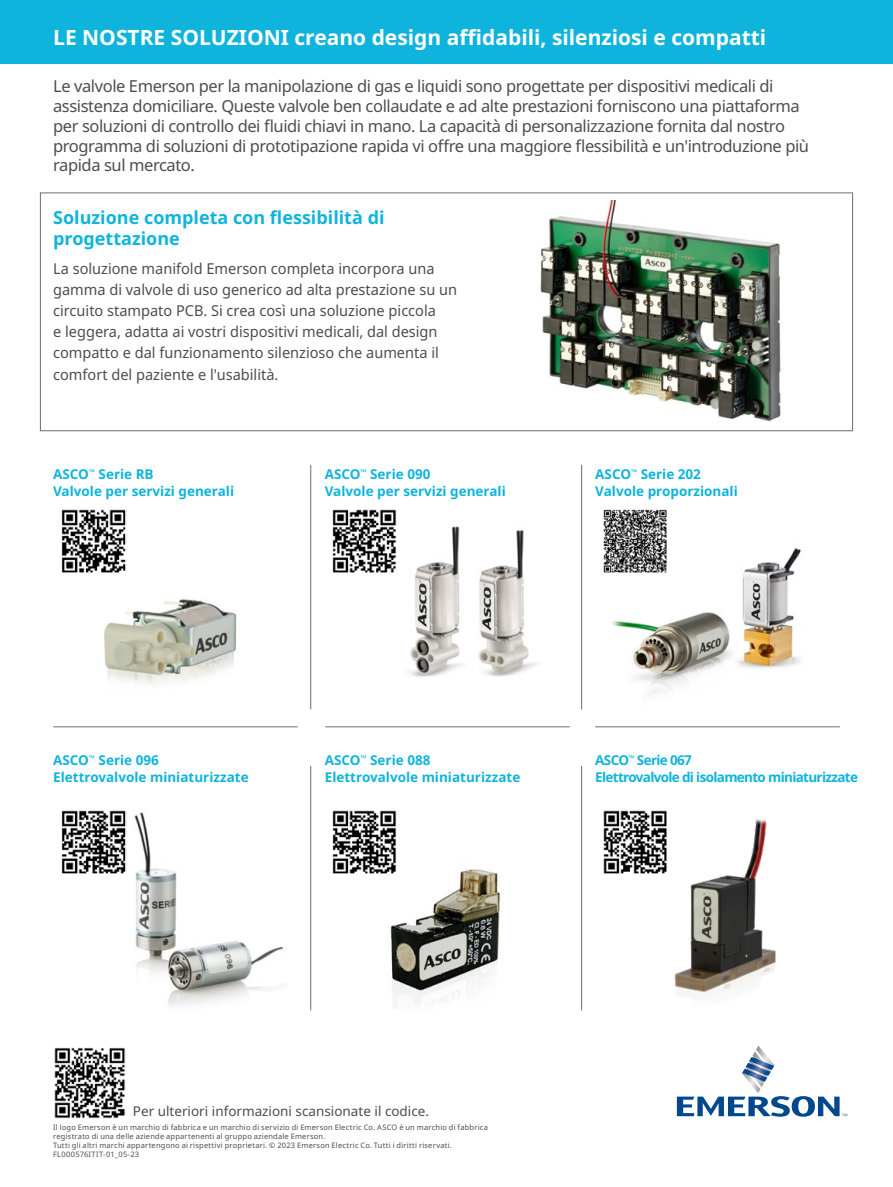
<style>
.page{position:relative;width:893px;height:1187px;background:#fff}
.page>*{position:absolute;margin:0;border:0;box-sizing:border-box;transform-origin:0 0}
._9_-_OUR_SOLUTIONS_H{font:700 21px "Noto Sans";color:#fff}
._11_-_Extensive_Solu{font:700 18px/21px "Noto Sans";color:#0fb4dc}
._10_-_Solution_Summa{font:16.5px/19.8px "Noto Sans";letter-spacing:-.025em;color:#4d4d4f}
._12_-_Extensive_Solu{font:15px/21px "Noto Sans";color:#4d4d4f}
._14_-_Product_Header{font:700 13.5px "Noto Sans";color:#0fb4dc}
._14_-_Product_Header-2{font:700 13.5px "Noto Sans";letter-spacing:-.05em;color:#0fb4dc}
._8_-_Call_to_action{font:13.5px "Noto Sans";color:#4d4d4f}
._15_-_Disclaimer_tex{font:7.5px/9px "Noto Sans";letter-spacing:.025em;color:#4d4d4f}
</style>
<div class="page">
<div style="left:0;top:0;width:893px;height:63px;background:#0fb4dc"></div>
<div style="left:40px;top:192px;width:813px;height:239px;border:1px solid #6d6e71"></div>
<img style="left:134px;top:812px;width:150px;height:194px">
<img style="left:104px;top:599px;width:133px;height:85px">
<img style="left:390px;top:869px;width:111px;height:136px">
<img style="left:409px;top:526px;width:129px;height:151px">
<img style="left:611px;top:548px;width:190px;height:148px">
<img style="left:674px;top:819px;width:102px;height:176px">
<img style="left:540px;top:201px;width:243px;height:221px">
<img style="left:63px;top:811px;width:61px;height:60px">
<div style="left:60px;top:808px;width:67px;height:66px;border:2px solid #fff"></div>
<img style="left:63px;top:510px;width:61px;height:61px">
<div style="left:60px;top:507px;width:67px;height:67px;border:2px solid #fff"></div>
<div style="left:324px;top:801px;width:81px;height:81px;background:#fff"></div>
<img style="left:334px;top:811px;width:61px;height:60px">
<div style="left:331px;top:808px;width:67px;height:66px;border:2px solid #fff"></div>
<img style="left:334px;top:510px;width:61px;height:61px">
<div style="left:331px;top:507px;width:67px;height:67px;border:2px solid #fff"></div>
<div style="left:595px;top:801px;width:80px;height:81px;background:#fff"></div>
<img style="left:605px;top:811px;width:60px;height:60px">
<div style="left:602px;top:808px;width:66px;height:66px;border:2px solid #fff"></div>
<div style="left:595px;top:500px;width:80px;height:81px;background:#fff"></div>
<img style="left:605px;top:510px;width:60px;height:61px">
<div style="left:602px;top:507px;width:66px;height:67px;border:2px solid #fff"></div>
<svg style="left:677px;top:1045px;width:170px;height:71px"></svg>
<hr style="left:581px;top:765px;width:1px;height:245px;background:#6d6e71">
<hr style="left:581px;top:465px;width:1px;height:244px;background:#6d6e71">
<hr style="left:310px;top:765px;width:1px;height:245px;background:#6d6e71">
<hr style="left:310px;top:465px;width:1px;height:244px;background:#6d6e71">
<hr style="left:53px;top:726px;width:245px;height:1px;background:#6d6e71">
<hr style="left:325px;top:726px;width:245px;height:1px;background:#6d6e71">
<hr style="left:595px;top:726px;width:245px;height:1px;background:#6d6e71">
<img style="left:54px;top:1047px;width:71px;height:71px">
<p class="_9_-_OUR_SOLUTIONS_H" style="left:53px;top:25px;width:715px">LE NOSTRE SOLUZIONI creano design affidabili, silenziosi e compatti</p>
<p class="_10_-_Solution_Summa" style="left:53px;top:76px;width:757px">Le valvole Emerson per la manipolazione di gas e liquidi sono progettate per dispositivi medicali di assistenza domiciliare. Queste valvole ben collaudate e ad alte prestazioni forniscono una piattaforma per soluzioni di controllo dei fluidi chiavi in mano. La capacità di personalizzazione fornita dal nostro programma di soluzioni di prototipazione rapida vi offre una maggiore flessibilità e un'introduzione più rapida sul mercato.</p>
<p class="_11_-_Extensive_Solu" style="left:53px;top:207px;width:333px">Soluzione completa con flessibilità di progettazione</p>
<p class="_12_-_Extensive_Solu" style="left:53px;top:259px;width:405px">La soluzione manifold Emerson completa incorpora una gamma di valvole di uso generico ad alta prestazione su un circuito stampato PCB. Si crea così una soluzione piccola<br>e leggera, adatta ai vostri dispositivi medicali, dal design compatto e dal funzionamento silenzioso che aumenta il comfort del paziente e l'usabilità.</p>
<p class="_14_-_Product_Header" style="left:53px;top:466px;width:102px">ASCO<sup>™</sup> Serie RB</p>
<p class="_14_-_Product_Header" style="left:53px;top:483px;width:183px">Valvole per servizi generali</p>
<p class="_14_-_Product_Header" style="left:325px;top:466px;width:107px">ASCO<sup>™</sup> Serie 090</p>
<p class="_14_-_Product_Header" style="left:325px;top:483px;width:183px">Valvole per servizi generali</p>
<p class="_14_-_Product_Header" style="left:595px;top:466px;width:107px">ASCO<sup>™</sup> Serie 202</p>
<p class="_14_-_Product_Header" style="left:595px;top:483px;width:144px">Valvole proporzionali</p>
<p class="_14_-_Product_Header" style="left:53px;top:752px;width:107px">ASCO<sup>™</sup> Serie 096</p>
<p class="_14_-_Product_Header" style="left:53px;top:769px;width:197px">Elettrovalvole miniaturizzate</p>
<p class="_14_-_Product_Header" style="left:325px;top:752px;width:107px">ASCO<sup>™</sup> Serie 088</p>
<p class="_14_-_Product_Header" style="left:325px;top:769px;width:197px">Elettrovalvole miniaturizzate</p>
<p class="_14_-_Product_Header-2" style="left:595px;top:752px;width:98px">ASCO<sup>™</sup> Serie 067</p>
<p class="_14_-_Product_Header-2" style="left:595px;top:769px;width:264px">Elettrovalvole di isolamento miniaturizzate</p>
<p class="_8_-_Call_to_action" style="left:133px;top:1103px;width:298px">Per ulteriori informazioni scansionate il codice.</p>
<p class="_15_-_Disclaimer_tex" style="left:53px;top:1122px;width:436px">Il logo Emerson è un marchio di fabbrica e un marchio di servizio di Emerson Electric Co. ASCO è un marchio di fabbrica registrato di una delle aziende appartenenti al gruppo aziendale Emerson.</p>
<p class="_15_-_Disclaimer_tex" style="left:53px;top:1140px;width:400px">Tutti gli altri marchi appartengono ai rispettivi proprietari. © 2023 Emerson Electric Co. Tutti i diritti riservati.</p>
<p class="_15_-_Disclaimer_tex" style="left:53px;top:1149px;width:88px">FL000576ITIT-01_05-23</p>
</div>
